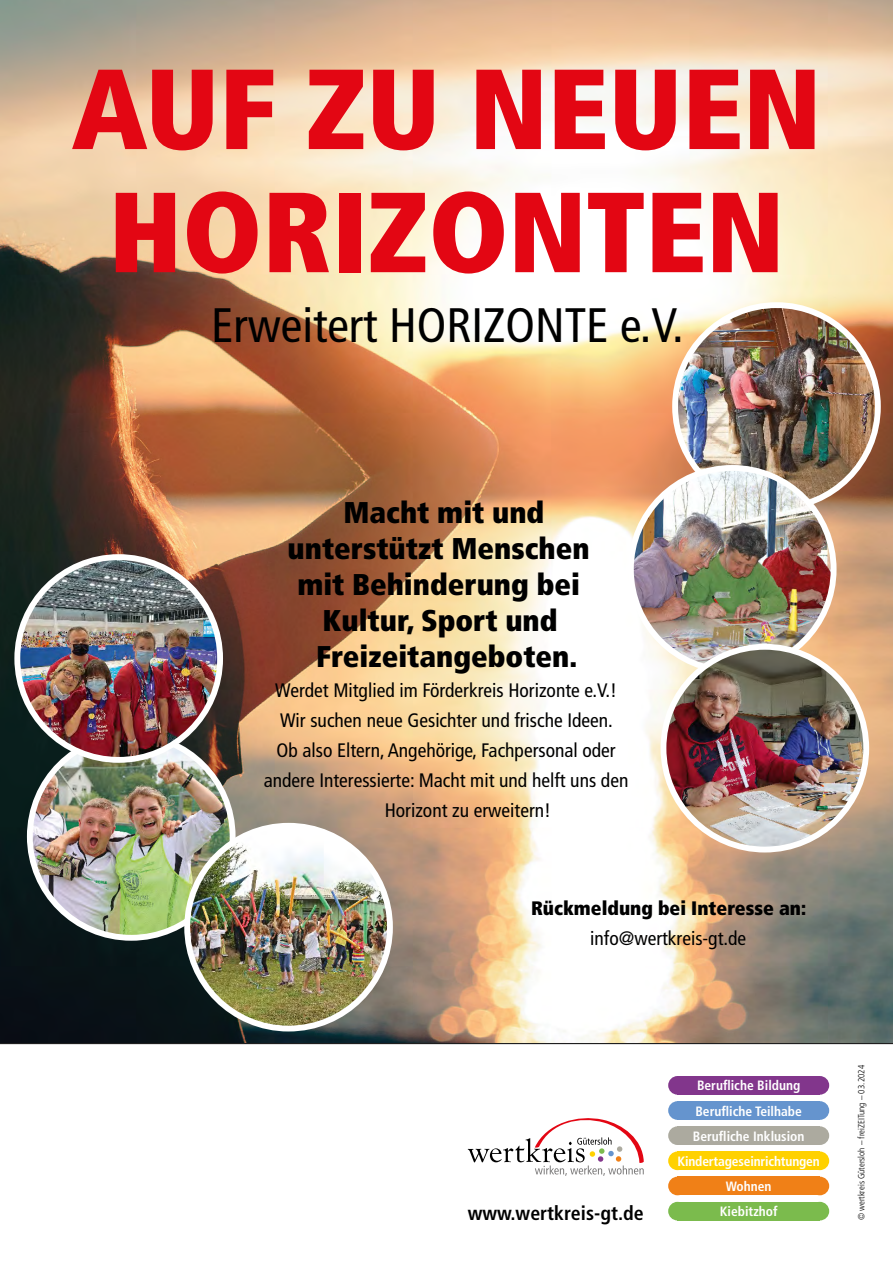
<style>
.page{position:relative;width:893px;height:1263px;background:#fff}
.page>*{position:absolute;margin:0;border:0;box-sizing:border-box;transform-origin:0 0}
.t1{font:900 condensed 113.7px/123.1px "Frutiger LT Std";color:#e30613;text-align:center}
.t2{font:condensed 48.3px "Frutiger LT Std";color:#000}
.t3{font:900 condensed 30px/36px "Frutiger LT Std";color:#000;text-align:center}
.t4{font:700 condensed 19.8px "Frutiger LT Std";color:#000}
.t5{font:condensed 19.5px "Frutiger LT Std";color:#000}
.t6{font:900 condensed 19.5px "Frutiger LT Std";color:#000}
.t7{font:700 condensed 13.5px/25.2px "Frutiger LT Std";color:#fff}
.t8{font:300 condensed 9px "Frutiger LT Std";color:#000}
</style>
<div class="page">
<img style="left:0;top:0;width:893px;height:1043px">
<img style="left:675px;top:305px;width:203px;height:202px">
<div style="left:672px;top:302px;width:209px;height:209px;border:6px solid #fff;border-radius:50%"></div>
<img style="left:631px;top:468px;width:203px;height:203px;border-radius:101px">
<div style="left:628px;top:465px;width:208px;height:209px;border:6px solid #fff;border-radius:50%"></div>
<img style="left:30px;top:735px;width:203px;height:203px;border-radius:101px">
<div style="left:27px;top:732px;width:209px;height:209px;border:6px solid #fff;border-radius:50%"></div>
<img style="left:17px;top:557px;width:203px;height:203px;border-radius:101px">
<div style="left:14px;top:554px;width:209px;height:209px;border:6px solid #fff;border-radius:50%"></div>
<img style="left:187px;top:826px;width:203px;height:202px;border-radius:101px">
<div style="left:184px;top:823px;width:209px;height:208px;border:6px solid #fff;border-radius:50%"></div>
<img style="left:663px;top:647px;width:203px;height:202px;border-radius:101px">
<div style="left:660px;top:644px;width:209px;height:208px;border:6px solid #fff;border-radius:50%"></div>
<svg style="left:0;top:1043px;width:893px;height:178px"></svg>
<div style="left:668px;top:1101px;width:19px;height:19px;background:#6594ce;border-radius:50%"></div>
<div style="left:811px;top:1101px;width:18px;height:19px;background:#6594ce;border-radius:50%"></div>
<div style="left:677px;top:1101px;width:143px;height:19px;background:#6594ce"></div>
<div style="left:668px;top:1126px;width:19px;height:19px;background:#acaa9f;border-radius:50%"></div>
<div style="left:811px;top:1126px;width:18px;height:19px;background:#acaa9f;border-radius:50%"></div>
<div style="left:677px;top:1126px;width:143px;height:19px;background:#acaa9f"></div>
<div style="left:668px;top:1202px;width:19px;height:18px;background:#7bbb4d;border-radius:50%"></div>
<div style="left:811px;top:1202px;width:18px;height:18px;background:#7bbb4d;border-radius:50%"></div>
<div style="left:677px;top:1202px;width:143px;height:18px;background:#7bbb4d"></div>
<div style="left:668px;top:1076px;width:19px;height:19px;background:#82368c;border-radius:50%"></div>
<div style="left:811px;top:1076px;width:18px;height:19px;background:#82368c;border-radius:50%"></div>
<div style="left:677px;top:1076px;width:143px;height:19px;background:#82368c"></div>
<svg style="left:468px;top:1118px;width:176px;height:58px"></svg>
<div style="left:668px;top:1151px;width:19px;height:19px;background:#ffd100;border-radius:50%"></div>
<div style="left:811px;top:1151px;width:18px;height:19px;background:#ffd100;border-radius:50%"></div>
<div style="left:677px;top:1151px;width:143px;height:19px;background:#ffd100"></div>
<div style="left:668px;top:1177px;width:19px;height:18px;background:#f08017;border-radius:50%"></div>
<div style="left:811px;top:1177px;width:18px;height:18px;background:#f08017;border-radius:50%"></div>
<div style="left:677px;top:1177px;width:143px;height:18px;background:#f08017"></div>
<h1 class="t1" style="left:72px;top:47px;width:751px">AUF ZU NEUEN<br>HORIZONTEN</h1>
<h2 class="t2" style="left:211px;top:298px;width:474px">Erweitert HORIZONTE e.V.</h2>
<h3 class="t3" style="left:288px;top:494px;width:304px">Macht mit und unterstützt Menschen mit Behinderung bei<br>Kultur, Sport und<br>Freizeitangeboten.</h3>
<p class="t5" style="left:275px;top:679px;width:343px">Werdet Mitglied im Förderkreis Horizonte e.V.!</p>
<p class="t5" style="left:280px;top:709px;width:334px">Wir suchen neue Gesichter und frische Ideen.</p>
<p class="t5" style="left:277px;top:739px;width:341px">Ob also Eltern, Angehörige, Fachpersonal oder</p>
<p class="t5" style="left:264px;top:769px;width:366px">andere Interessierte: Macht mit und helft uns den</p>
<p class="t5" style="left:385px;top:799px;width:168px">Horizont zu erweitern!</p>
<p class="t6" style="left:531px;top:896px;width:277px">Rückmeldung bei Interesse an:</p>
<p class="t5" style="left:590px;top:927px;width:157px">info@wertkreis-gt.de</p>
<p class="t4" style="left:468px;top:1202px;width:177px">www.wertkreis-gt.de</p>
<p class="t7" style="left:697px;top:1073px;width:105px">Berufliche Bildung</p>
<p class="t7" style="left:693px;top:1098px;width:113px">Berufliche Teilhabe<br>Berufliche Inklusion</p>
<p class="t7" style="left:677px;top:1148px;width:144px;text-align:center">Kindertageseinrichtungen<br>Wohnen</p>
<p class="t7" style="left:720px;top:1199px;width:59px">Kiebitzhof</p>
<p class="t8" style="left:856px;top:1220px;width:157px;rotate:-90deg">© wertkreis Gütersloh – freiZEITung – 03.2024</p>
</div>
